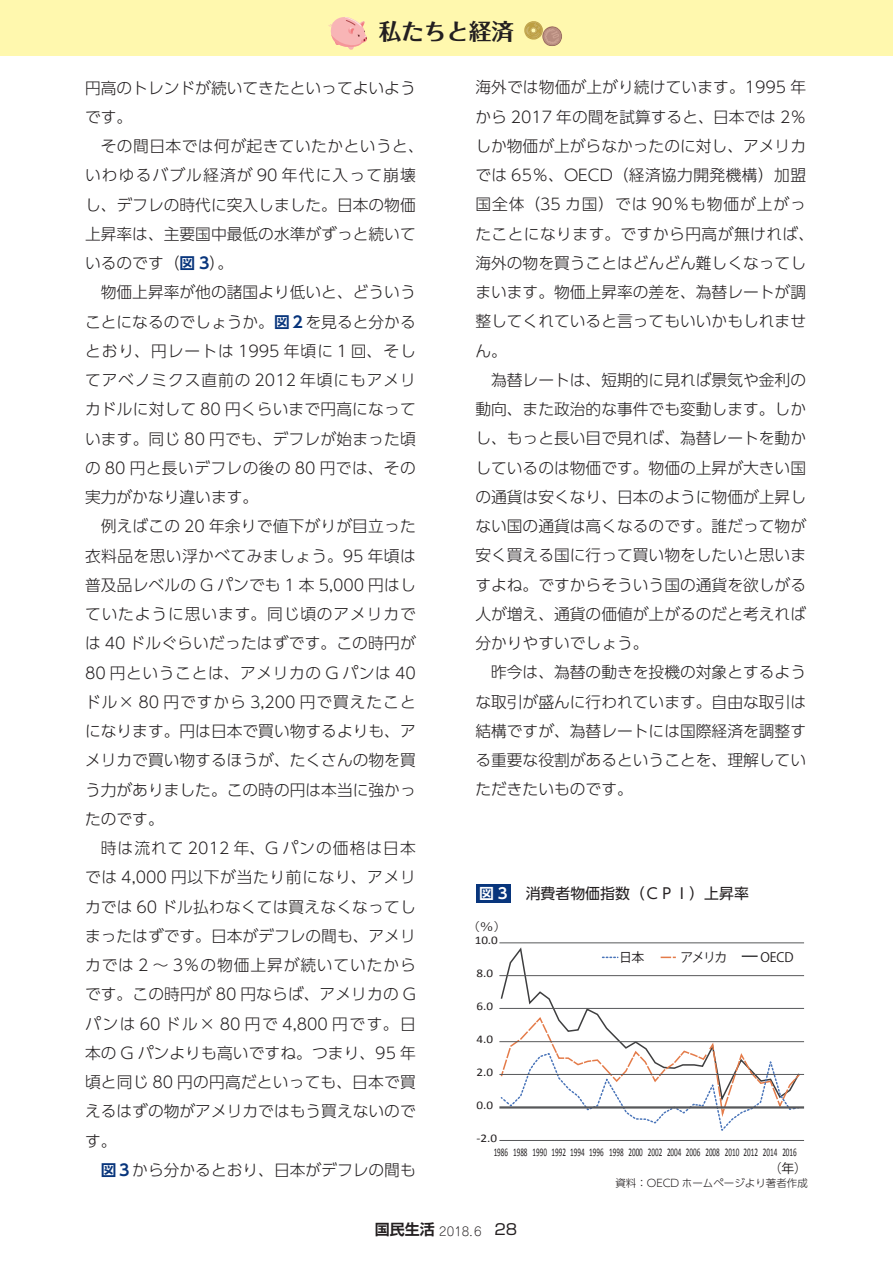
<style>
.page{position:relative;width:893px;height:1263px;background:#fff}
.page>*{position:absolute;margin:0;border:0;box-sizing:border-box;transform-origin:0 0}
.t1{font:700 22.5px "Folk Pro";color:#231f20}
.t2{font:300 15.75px/29.2px "UD Shin Go Pro";color:#231f20;text-align:justify}
.t3{font:14.85px "UD Shin Go Pro";color:#231f20}
.t4{font:12.9px "Koz Go Pr 6 N";letter-spacing:-.04em;color:#231f20}
.t5{font:300 12px "Jun 101 Pro";color:#231f20}
.t6{font:11.7px "Calibri";color:#231f20;scale:.61 1}
.t7{font:11.7px "Calibri";color:#231f20;scale:1.12 1}
.t8{font:11.7px "Koz Go Pr 6 N";color:#231f20;scale:1.17 1}
.t9{font:300 10.5px "UD Shin Go Pro";color:#231f20}
.s1{font-family:"UD Shin Go Pro De";font-weight:700;color:#08357c}
.s2{font-family:"UD Shin Go Pro De";font-weight:700;color:#fff}
.s3{font-family:"Shin Go Pro De";font-weight:700;font-size:15px}
.s4{font-family:"Shin Go Pro";font-weight:400;font-size:15px}
</style>
<div class="page">
<div style="left:0;top:0;width:893px;height:55px;background:#fff8ae"></div>
<svg style="left:328px;top:17px;width:39px;height:33px"></svg>
<svg style="left:524px;top:21px;width:38px;height:25px"></svg>
<svg style="left:500px;top:947px;width:301px;height:69px"></svg>
<svg style="left:499px;top:1016px;width:303px;height:115px"></svg>
<svg style="left:603px;top:956px;width:15px;height:2px"></svg>
<svg style="left:661px;top:956px;width:15px;height:2px"></svg>
<svg style="left:742px;top:955px;width:16px;height:2px"></svg>
<hr style="left:499px;top:942px;width:305px;height:1px;background:#57585a">
<hr style="left:499px;top:975px;width:305px;height:1px;background:#57585a">
<hr style="left:499px;top:1008px;width:305px;height:1px;background:#57585a">
<hr style="left:499px;top:1041px;width:305px;height:1px;background:#57585a">
<hr style="left:499px;top:1074px;width:305px;height:1px;background:#57585a">
<hr style="left:499px;top:1106px;width:305px;height:2px;background:#57585a">
<hr style="left:499px;top:1140px;width:305px;height:1px;background:#57585a">
<div style="left:476px;top:884px;width:35px;height:19px;background:#08357c"></div>
<h1 class="t1" style="left:379px;top:13px;width:137px">私たちと経済</h1>
<p class="t2" style="left:85px;top:72px;width:332px">円高のトレンドが続いてきたといってよいようです。</p>
<p class="t2" style="left:85px;top:131px;width:340px;text-align:left;text-indent:16px">その間日本では何が起きていたかというと、いわゆるバブル経済が 90 年代に入って崩壊し、デフレの時代に突入しました。日本の物価上昇率は、主要国中最低の水準がずっと続いているのです（<span class="s1">図 3</span>）。</p>
<p class="t2" style="left:85px;top:277px;width:332px;text-indent:16px">物価上昇率が他の諸国より低いと、どういうことになるのでしょうか。<span class="s1">図２</span>を見ると分かるとおり、円レートは 1995 年頃に１回、そしてアベノミクス直前の 2012 年頃にもアメリカドルに対して 80 円くらいまで円高になっています。同じ 80 円でも、デフレが始まった頃の 80 円と長いデフレの後の 80 円では、その実力がかなり違います。</p>
<p class="t2" style="left:85px;top:511px;width:332px;text-indent:16px">例えばこの 20 年余りで値下がりが目立った衣料品を思い浮かべてみましょう。95 年頃は普及品レベルの G パンでも 1 本 5,000 円はしていたように思います。同じ頃のアメリカでは 40 ドルぐらいだったはずです。この時円が80 円ということは、アメリカの G パンは 40ドル× 80 円ですから 3,200 円で買えたことになります。円は日本で買い物するよりも、アメリカで買い物するほうが、たくさんの物を買う力がありました。この時の円は本当に強かったのです。</p>
<p class="t2" style="left:85px;top:833px;width:332px;text-indent:16px">時は流れて 2012 年、G パンの価格は日本では 4,000 円以下が当たり前になり、アメリカでは 60 ドル払わなくては買えなくなってしまったはずです。日本がデフレの間も、アメリカでは 2 ～ 3％の物価上昇が続いていたからです。この時円が 80 円ならば、アメリカの Gパンは 60 ドル× 80 円で 4,800 円です。日本の G パンよりも高いですね。つまり、95 年頃と同じ 80 円の円高だといっても、日本で買えるはずの物がアメリカではもう買えないのです。</p>
<p class="t2" style="left:101px;top:1155px;width:316px"><span class="s1">図３</span>から分かるとおり、日本がデフレの間も</p>
<p class="t2" style="left:475px;top:72px;width:340px;text-align:left">海外では物価が上がり続けています。1995 年から 2017 年の間を試算すると、日本では 2％しか物価が上がらなかったのに対し、アメリカでは 65％、OECD（経済協力開発機構）加盟国全体（35 カ国）では 90％も物価が上がったことになります。ですから円高が無ければ、海外の物を買うことはどんどん難しくなってしまいます。物価上昇率の差を、為替レートが調整してくれていると言ってもいいかもしれません。</p>
<p class="t2" style="left:475px;top:365px;width:332px;text-indent:16px">為替レートは、短期的に見れば景気や金利の動向、また政治的な事件でも変動します。しかし、もっと長い目で見れば、為替レートを動かしているのは物価です。物価の上昇が大きい国の通貨は安くなり、日本のように物価が上昇しない国の通貨は高くなるのです。誰だって物が安く買える国に行って買い物をしたいと思いますよね。ですからそういう国の通貨を欲しがる人が増え、通貨の価値が上がるのだと考えれば分かりやすいでしょう。</p>
<p class="t2" style="left:475px;top:657px;width:332px;text-indent:16px">昨今は、為替の動きを投機の対象とするような取引が盛んに行われています。自由な取引は結構ですが、為替レートには国際経済を調整する重要な役割があるということを、理解していただきたいものです。</p>
<p class="t3" style="left:479px;top:881px;width:271px"><span class="s2">図 3</span> 　消費者物価指数（ＣＰＩ）上昇率</p>
<p class="t8" style="left:466px;top:920px;width:37px">（％）</p>
<p class="t7" style="left:475px;top:933px;width:22px">10.0</p>
<p class="t7" style="left:477px;top:966px;width:16px">8.0</p>
<p class="t7" style="left:477px;top:999px;width:16px">6.0</p>
<p class="t7" style="left:477px;top:1032px;width:16px">4.0</p>
<p class="t7" style="left:477px;top:1065px;width:16px">2.0</p>
<p class="t7" style="left:477px;top:1098px;width:16px">0.0</p>
<p class="t7" style="left:477px;top:1131px;width:20px">-2.0</p>
<p class="t4" style="left:619px;top:950px;width:27px">日本</p>
<p class="t4" style="left:681px;top:950px;width:48px">アメリカ</p>
<p class="t4" style="left:760px;top:950px;width:35px">OECD</p>
<p class="t6" style="left:494px;top:1145px;width:499px">1986 1988 1990 1992 1994 1996 1998 2000 2002 2004 2006 2008 2010 2012 2014 2016</p>
<p class="t4" style="left:769px;top:1161px;width:40px">（年）</p>
<p class="t9" style="left:615px;top:1174px;width:194px">資料：OECD ホームページより著者作成</p>
<p class="t5" style="left:375px;top:1221px;width:144px"><span class="s3">国民生活</span> 2018.6 <span class="s4">28</span></p>
</div>
